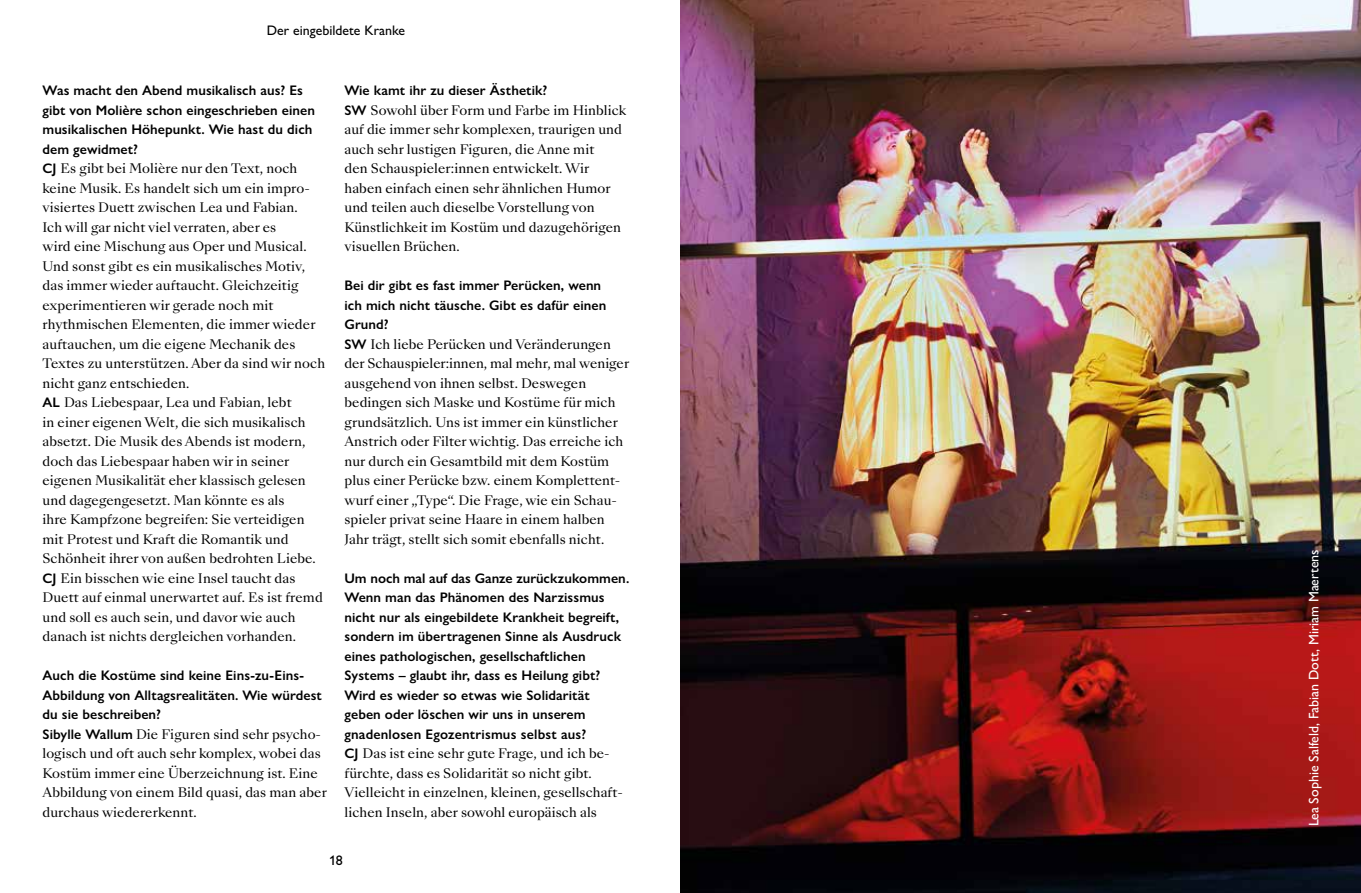
<style>
.page{position:relative;width:1361px;height:893px;background:#fff}
.page>*{position:absolute;margin:0;border:0;box-sizing:border-box;transform-origin:0 0}
.t1{font:600 13.8px/19.5px "Gill Sans Nova";letter-spacing:.005em;color:#000}
.t2{font:500 13.8px "Gill Sans Nova";color:#fff}
.t3{font:500 13.8px "Gill Sans Nova";color:#000}
.t4{font:12.75px/19.5px "Sang Bleu Kingdom";letter-spacing:.005em;color:#000}
.s1{font-family:"Gill Sans Nova";font-weight:600;font-size:13.8px}
</style>
<div class="page">
<img style="left:680px;top:0;width:681px;height:893px">
<p class="t3" style="left:267px;top:22px;width:140px">Der eingebildete Kranke</p>
<p class="t1" style="left:43px;top:81px;width:274px">Was macht den Abend musikalisch aus? Es gibt von Molière schon eingeschrieben einen musikalischen Höhepunkt. Wie hast du dich dem gewidmet?</p>
<p class="t4" style="left:43px;top:159px;width:284px"><span class="s1">CJ</span> Es gibt bei Molière nur den Text, noch keine Musik. Es handelt sich um ein impro&shy;visiertes Duett zwischen Lea und Fabian.<br>Ich will gar nicht viel verraten, aber es<br>wird eine Mischung aus Oper und Musical.<br>Und sonst gibt es ein musikalisches Motiv, das immer wieder auftaucht. Gleichzeitig experimentieren wir gerade noch mit rhythmischen Elementen, die immer wieder auftauchen, um die eigene Mechanik des Textes zu unterstützen. Aber da sind wir noch nicht ganz entschieden.<br><span class="s1">AL</span> Das Liebespaar, Lea und Fabian, lebt<br>in einer eigenen Welt, die sich musikalisch absetzt. Die Musik des Abends ist modern, doch das Liebespaar haben wir in seiner eigenen Musikalität eher klassisch gelesen und dagegengesetzt. Man könnte es als<br>ihre Kampfzone begreifen: Sie verteidigen mit Protest und Kraft die Romantik und Schönheit ihrer von außen bedrohten Liebe.<br><span class="s1">CJ</span> Ein bisschen wie eine Insel taucht das Duett auf einmal unerwartet auf. Es ist fremd und soll es auch sein, und davor wie auch danach ist nichts dergleichen vorhanden.</p>
<p class="t1" style="left:43px;top:666px;width:281px">Auch die Kostüme sind keine Eins-zu-Eins-<br>Abbildung von Alltagsrealitäten. Wie würdest du sie beschreiben?</p>
<p class="t4" style="left:43px;top:725px;width:286px"><span class="s1">Sibylle Wallum</span> Die Figuren sind sehr psycho&shy;logisch und oft auch sehr komplex, wobei das Kostüm immer eine Überzeichnung ist. Eine Abbildung von einem Bild quasi, das man aber durchaus wiedererkennt.</p>
<p class="t1" style="left:344px;top:81px;width:204px">Wie kamt ihr zu dieser Ästhetik?</p>
<p class="t4" style="left:344px;top:101px;width:283px"><span class="s1">SW</span> Sowohl über Form und Farbe im Hinblick auf die immer sehr komplexen, traurigen und auch sehr lustigen Figuren, die Anne mit<br>den Schauspieler:innen entwickelt. Wir haben einfach einen sehr ähnlichen Humor und teilen auch dieselbe Vorstellung von Künstlichkeit im Kostüm und dazugehörigen visuellen Brüchen.</p>
<p class="t1" style="left:344px;top:276px;width:263px">Bei dir gibt es fast immer Perücken, wenn ich mich nicht täusche. Gibt es dafür einen<br>Grund?</p>
<p class="t4" style="left:344px;top:335px;width:286px"><span class="s1">SW</span> Ich liebe Perücken und Veränderungen der Schauspieler:innen, mal mehr, mal weniger ausgehend von ihnen selbst. Deswegen bedingen sich Maske und Kostüme für mich grundsätzlich. Uns ist immer ein künstlicher Anstrich oder Filter wichtig. Das erreiche ich nur durch ein Gesamtbild mit dem Kostüm plus einer Perücke bzw. einem Komplettent&shy;wurf einer „Type“. Die Frage, wie ein Schau&shy;spieler privat seine Haare in einem halben Jahr trägt, stellt sich somit ebenfalls nicht.</p>
<p class="t1" style="left:344px;top:568px;width:286px">Um noch mal auf das Ganze zurückzukommen.<br>Wenn man das Phänomen des Narzissmus nicht nur als eingebildete Krankheit begreift, sondern im übertragenen Sinne als Ausdruck eines pathologischen, gesellschaftlichen Systems – glaubt ihr, dass es Heilung gibt?<br>Wird es wieder so etwas wie Solidarität geben oder löschen wir uns in unserem gnadenlosen Egozentrismus selbst aus?</p>
<p class="t4" style="left:344px;top:744px;width:278px"><span class="s1">CJ</span> Das ist eine sehr gute Frage, und ich be&shy;fürchte, dass es Solidarität so nicht gibt.<br>Vielleicht in einzelnen, kleinen, gesellschaft&shy;lichen Inseln, aber sowohl europäisch als</p>
<p class="t3" style="left:329px;top:852px;width:15px">18</p>
<p class="t2" style="left:1305px;top:826px;width:279px;rotate:-90deg">Lea Sophie Salfeld, Fabian Dott, Miriam Maertens</p>
</div>
